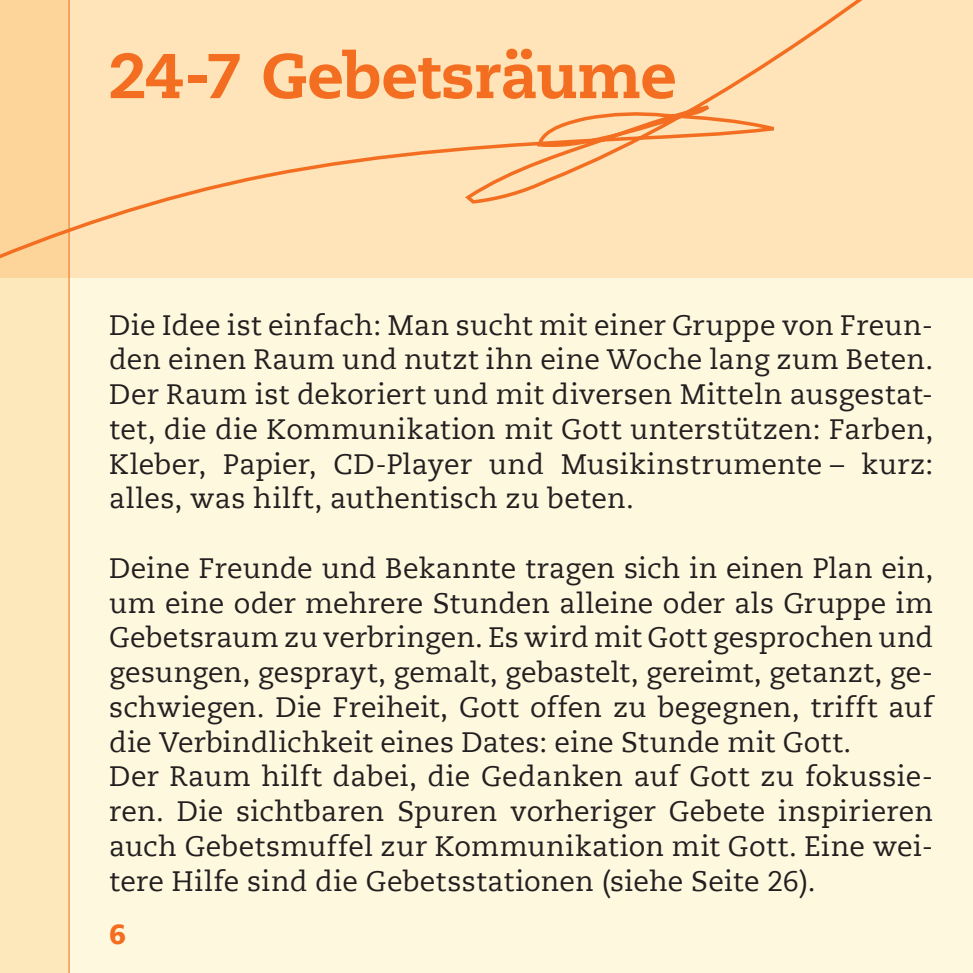
<style>
.page{position:relative;width:973px;height:973px;background:#fff}
.page>*{position:absolute;margin:0;border:0;box-sizing:border-box;transform-origin:0 0}
.t1{font:800 63px "Caecilia LT";letter-spacing:-.01em;color:#f36e21}
.t2{font:28px/34.6px "Caecilia LT";letter-spacing:.01em;color:#231f20;text-align:justify}
.t3{font:900 28px "Frutiger LT";color:#f36e21}
</style>
<div class="page">
<div style="left:0;top:0;width:972px;height:972px;background:#fef8de"></div>
<hr style="left:972px;top:0;width:1px;height:972px;background:#fef8de">
<div style="left:0;top:0;width:69px;height:972px;background:#fde8bc"></div>
<hr style="left:68px;top:0;width:2px;height:972px;background:#f36e21">
<hr style="left:972px;top:0;width:1px;height:278px;background:#fee4b8">
<svg style="left:0;top:0;width:972px;height:308px;background:#fde2b6"></svg>
<h1 class="t1" style="left:109px;top:37px;width:569px">24-7 Gebetsräume</h1>
<p class="t2" style="left:109px;top:308px;width:825px">Die Idee ist einfach: Man sucht mit einer Gruppe von Freun&shy;den einen Raum und nutzt ihn eine Woche lang zum Beten.<br>Der Raum ist dekoriert und mit diversen Mitteln ausgestat&shy;tet, die die Kommunikation mit Gott unterstützen: Farben, Kleber, Papier, CD-Player und Musikinstrumente – kurz: alles, was hilft, authentisch zu beten.</p>
<p class="t2" style="left:109px;top:551px;width:825px;text-align:left">Deine Freunde und Bekannte tragen sich in einen Plan ein, um eine oder mehrere Stunden alleine oder als Gruppe im Gebetsraum zu verbringen. Es wird mit Gott gesprochen und gesungen, gesprayt, gemalt, gebastelt, gereimt, getanzt, ge&shy;schwiegen. Die Freiheit, Gott offen zu begegnen, trifft auf die Verbindlichkeit eines Dates: eine Stunde mit Gott.<br>Der Raum hilft dabei, die Gedanken auf Gott zu fokussie&shy;ren. Die sichtbaren Spuren vorheriger Gebete inspirieren auch Gebetsmuffel zur Kommunikation mit Gott. Eine wei&shy;tere Hilfe sind die Gebetsstationen (siehe Seite 26).</p>
<p class="t3" style="left:109px;top:917px;width:19px">6</p>
</div>
